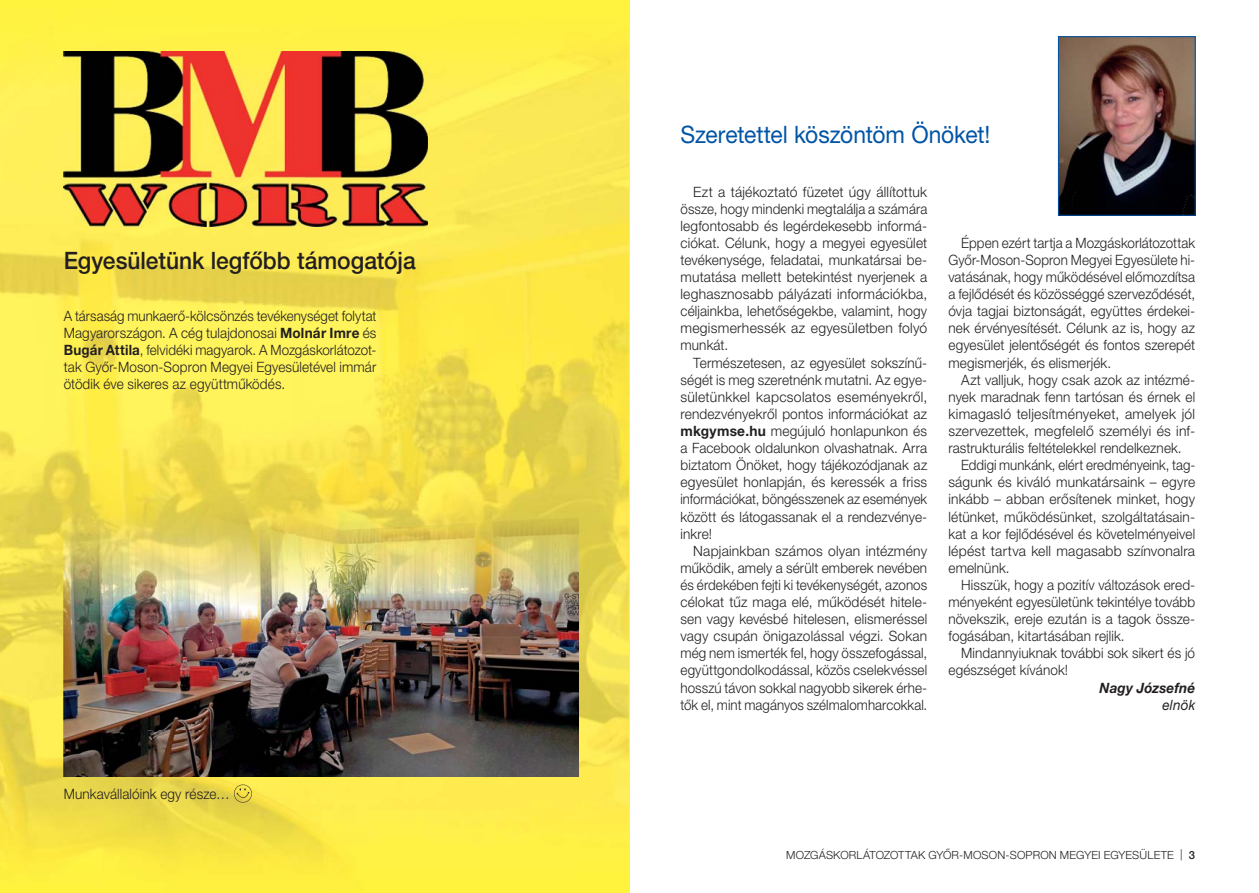
<style>
.page{position:relative;width:1259px;height:893px;background:#fff}
.page>*{position:absolute;margin:0;border:0;box-sizing:border-box;transform-origin:0 0}
.t1{font:500 24px "Helvetica Neue LT Pro";letter-spacing:-.005em;color:#231f20;scale:.95 1}
.t2{font:24px "Helvetica Neue LT Pro";letter-spacing:-.005em;color:#0054a6;scale:.95 1}
.t3{font:300 14.25px/17.1px "Helvetica Neue LT Pro";letter-spacing:.01em;color:#231f20;text-align:justify}
.t4{font:300 14.25px/17.1px "Helvetica Neue LT Pro";letter-spacing:.01em;color:#231f20;text-align:justify;scale:.95 1}
.t5{font:300 14.25px/17.1px "Helvetica Neue LT Pro";letter-spacing:.01em;color:#231f20;text-align:justify;scale:.94 1}
.t6{font:300 14.25px/17.1px "Helvetica Neue LT Pro";letter-spacing:.01em;color:#231f20;text-align:justify;scale:.93 1}
.t7{font:300 14.25px "Helvetica Neue LT Pro";letter-spacing:.01em;color:#231f20;scale:.96 1}
.t8{font:italic 700 14.25px "Helvetica Neue LT Pro";letter-spacing:.01em;color:#231f20;scale:.95 1}
.t9{font:italic 14.25px "Helvetica Neue LT Pro";letter-spacing:.01em;color:#231f20;scale:.95 1}
.t10{font:300 11.25px "Helvetica Neue LT Pro";letter-spacing:.01em;color:#231f20}
.s1{font-weight:700}
.s2{font-weight:500}
</style>
<div class="page">
<img style="left:0;top:0;width:103px;height:893px">
<div style="left:103px;top:0;width:526px;height:51px;background:#fff242"></div>
<img style="left:419px;top:51px;width:210px;height:474px">
<img style="left:103px;top:226px;width:316px;height:275px">
<img style="left:576px;top:525px;width:53px;height:368px">
<img style="left:103px;top:777px;width:473px;height:116px">
<img style="left:1060px;top:38px;width:133px;height:176px">
<div style="left:1058px;top:36px;width:137px;height:180px;border:1px solid #0054a6"></div>
<img style="left:64px;top:51px;width:363px;height:175px">
<img style="left:64px;top:501px;width:514px;height:276px">
<svg style="left:234px;top:784px;width:18px;height:18px"></svg>
<h1 class="t1" style="left:64px;top:252px;width:372px">Egyesületünk legfőbb támogatója</h1>
<p class="t6" style="left:64px;top:309px;width:338px">A társaság munkaerő-kölcsönzés tevékenységet folytat Magyarországon. A cég tulajdonosai <span class="s1">Molnár Imre</span> és <span class="s1">Bugár Attila</span>, felvidéki magyarok. A Mozgáskorlátozot&shy;tak Győr-Moson-Sopron Megyei Egyesületével immár ötödik éve sikeres az együttműködés.</p>
<p class="t4" style="left:64px;top:787px;width:176px">Munkavállalóink egy része…</p>
<h1 class="t2" style="left:680px;top:126px;width:327px">Szeretettel köszöntöm Önöket!</h1>
<p class="t3" style="left:680px;top:185px;width:248px;text-indent:13px">Ezt a tájékoztató füzetet úgy állítottuk össze, hogy mindenki megtalálja a számára legfontosabb és legérdekesebb informá&shy;ciókat. Célunk, hogy a megyei egyesület tevékenysége, feladatai, munkatársai be&shy;mutatása mellett betekintést nyerjenek a leghasznosabb pályázati információkba, céljainkba, lehetőségekbe, valamint, hogy megismerhessék az egyesületben folyó munkát.</p>
<p class="t4" style="left:680px;top:356px;width:261px;text-indent:13px">Természetesen, az egyesület sokszínű&shy;ségét is meg szeretnénk mutatni. Az egye&shy;sületünkkel kapcsolatos eseményekről, rendezvényekről pontos információkat az <span class="s1">mkgymse.hu</span> megújuló honlapunkon és a Facebook oldalunkon olvashatnak. Arra biztatom Önöket, hogy tájékozódjanak az egyesület honlapján, és keressék a friss információkat, böngésszenek az események között és látogassanak el a rendezvénye&shy;inkre!</p>
<p class="t3" style="left:680px;top:544px;width:248px;text-indent:13px">Napjainkban számos olyan intézmény működik, amely a sérült emberek nevében és érdekében fejti ki tevékenységét, azonos célokat tűz maga elé, működését hitele&shy;sen vagy kevésbé hitelesen, elismeréssel vagy csupán önigazolással végzi. Sokan még nem ismerték fel, hogy összefogással, együttgondolkodással, közös cselekvéssel hosszú távon sokkal nagyobb sikerek érhe&shy;tők el, mint magányos szélmalomharcokkal.</p>
<p class="t5" style="left:948px;top:236px;width:264px;text-indent:13px">Éppen ezért tartja a Mozgáskorlátozottak Győr-Moson-Sopron Megyei Egyesülete hi&shy;vatásának, hogy működésével előmozdítsa a fejlődését és közösséggé szerveződését, óvja tagjai biztonságát, együttes érdekei&shy;nek érvényesítését. Célunk az is, hogy az egyesület jelentőségét és fontos szerepét megismerjék, és elismerjék.</p>
<p class="t4" style="left:961px;top:373px;width:248px">Azt valljuk, hogy csak azok az intézmé-</p>
<p class="t4" style="left:948px;top:390px;width:261px">nyek maradnak fenn tartósan és érnek el</p>
<p class="t3" style="left:948px;top:407px;width:248px">kimagasló teljesítményeket, amelyek jól</p>
<p class="t3" style="left:948px;top:424px;width:248px">szervezettek, megfelelő személyi és inf-</p>
<p class="t4" style="left:948px;top:441px;width:247px">rastrukturális feltételekkel rendelkeznek.</p>
<p class="t6" style="left:961px;top:458px;width:253px">Eddigi munkánk, elért eredményeink, tag-</p>
<p class="t3" style="left:948px;top:475px;width:248px">ságunk és kiváló munkatársaink – egyre</p>
<p class="t7" style="left:948px;top:494px;width:258px">inkább – abban erősítenek minket, hogy</p>
<p class="t7" style="left:948px;top:511px;width:258px">létünket, működésünket, szolgáltatásain-</p>
<p class="t4" style="left:948px;top:527px;width:261px">kat a kor fejlődésével és követelményeivel</p>
<p class="t3" style="left:948px;top:544px;width:248px">lépést tartva kell magasabb színvonalra</p>
<p class="t4" style="left:948px;top:561px;width:66px">emelnünk.</p>
<p class="t4" style="left:961px;top:578px;width:248px">Hisszük, hogy a pozitív változások ered-</p>
<p class="t4" style="left:948px;top:595px;width:261px">ményeként egyesületünk tekintélye tovább</p>
<p class="t4" style="left:948px;top:612px;width:261px">növekszik, ereje ezután is a tagok össze-</p>
<p class="t4" style="left:948px;top:629px;width:187px">fogásában, kitartásában rejlik.</p>
<p class="t4" style="left:961px;top:646px;width:248px">Mindannyiuknak további sok sikert és jó</p>
<p class="t4" style="left:948px;top:663px;width:127px">egészséget kívánok!</p>
<p class="t8" style="left:1099px;top:682px;width:102px">Nagy Józsefné</p>
<p class="t9" style="left:1162px;top:699px;width:36px">elnök</p>
<p class="t10" style="left:786px;top:850px;width:410px">MOZGÁSKORLÁTOZOTTAK GYŐR-MOSON-SOPRON MEGYEI EGYESÜLETE | <span class="s2">3</span></p>
</div>
